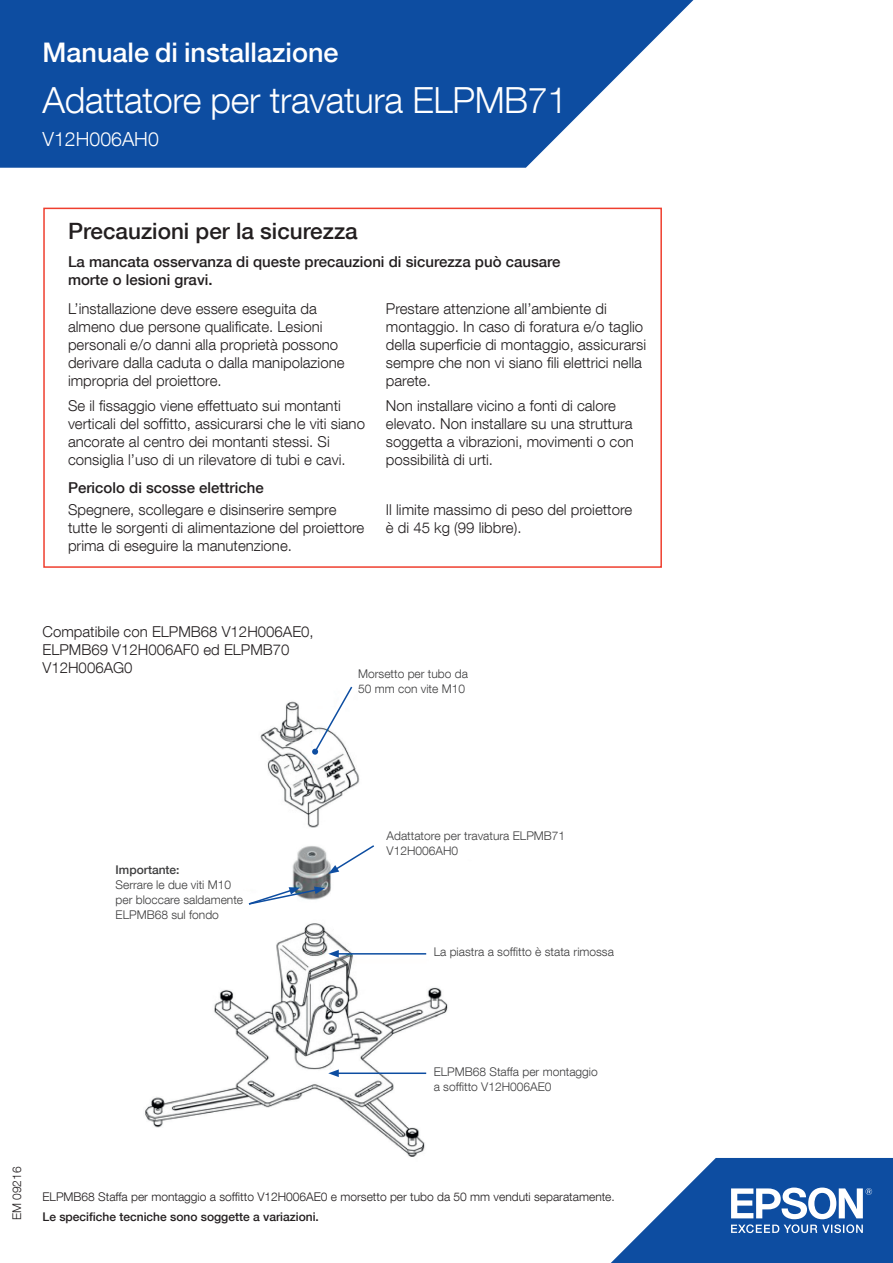
<style>
.page{position:relative;width:893px;height:1263px;background:#fff}
.page>*{position:absolute;margin:0;border:0;box-sizing:border-box;transform-origin:0 0}
.t1{font:300 36px "Helvetica Neue LT Com";letter-spacing:-.01em;color:#fff}
.t2{font:500 27px "Helvetica Neue LT Com";color:#fff}
.t3{font:500 22.5px "Helvetica Neue LT Com";color:#231f20}
.t4{font:300 19.5px "Helvetica Neue LT Com";color:#fff}
.t5{font:300 15px/18px "Helvetica Neue LT Com";color:#231f20}
.t6{font:500 15px/18px "Helvetica Neue LT Com";color:#231f20}
.t7{font:300 12px/15px "Helvetica Neue LT Com";color:#3e3e3f}
.t8{font:300 12px "Helvetica Neue LT Com";color:#231f20}
.t9{font:500 12px "Helvetica Neue LT Com";color:#231f20}
.t10{font:500 12px "Helvetica Neue LT Com";color:#3e3e3f}
</style>
<div class="page">
<svg style="left:611px;top:1158px;width:282px;height:105px"></svg>
<svg style="left:0;top:0;width:694px;height:168px;background:#2d64ad"></svg>
<img style="left:145px;top:701px;width:303px;height:456px">
<div style="left:382px;top:831px;width:231px;height:26px;background:#fff"></div>
<div style="left:429px;top:947px;width:199px;height:32px;background:#fff"></div>
<div style="left:429px;top:1067px;width:199px;height:31px;background:#fff"></div>
<div style="left:111px;top:865px;width:132px;height:96px;background:#fff"></div>
<div style="left:43px;top:125px;width:446px;height:21px;background:#0d4da1"></div>
<svg style="left:312px;top:686px;width:42px;height:69px"></svg>
<hr style="left:336px;top:953px;width:90px;height:1px;background:#0d4da1">
<svg style="left:328px;top:950px;width:11px;height:8px"></svg>
<hr style="left:336px;top:1072px;width:90px;height:2px;background:#0d4da1">
<svg style="left:328px;top:1069px;width:11px;height:8px"></svg>
<svg style="left:328px;top:844px;width:48px;height:30px"></svg>
<svg style="left:247px;top:886px;width:78px;height:20px"></svg>
<div style="left:43px;top:208px;width:619px;height:360px;border:2px solid #ef3e2e"></div>
<p class="t2" style="left:43px;top:36px;width:298px">Manuale di installazione</p>
<p class="t1" style="left:43px;top:78px;width:527px">Adattatore per travatura ELPMB71</p>
<p class="t4" style="left:43px;top:127px;width:118px">V12H006AH0</p>
<p class="t3" style="left:68px;top:217px;width:291px">Precauzioni per la sicurezza</p>
<p class="t6" style="left:68px;top:253px;width:494px">La mancata osservanza di queste precauzioni di sicurezza può causare morte o lesioni gravi.</p>
<p class="t5" style="left:68px;top:300px;width:278px">L’installazione deve essere eseguita da almeno due persone qualificate. Lesioni personali e/o danni alla proprietà possono derivare dalla caduta o dalla manipolazione impropria del proiettore.</p>
<p class="t5" style="left:68px;top:396px;width:298px">Se il fissaggio viene effettuato sui montanti verticali del soffitto, assicurarsi che le viti siano ancorate al centro dei montanti stessi. Si consiglia l’uso di un rilevatore di tubi e cavi.</p>
<p class="t5" style="left:386px;top:300px;width:262px">Prestare attenzione all’ambiente di montaggio. In caso di foratura e/o taglio della superficie di montaggio, assicurarsi sempre che non vi siano fili elettrici nella parete.</p>
<p class="t5" style="left:386px;top:396px;width:249px">Non installare vicino a fonti di calore elevato. Non installare su una struttura soggetta a vibrazioni, movimenti o con possibilità di urti.</p>
<p class="t6" style="left:68px;top:478px;width:197px">Pericolo di scosse elettriche</p>
<p class="t5" style="left:68px;top:500px;width:298px">Spegnere, scollegare e disinserire sempre tutte le sorgenti di alimentazione del proiettore prima di eseguire la manutenzione.</p>
<p class="t5" style="left:386px;top:500px;width:248px">Il limite massimo di peso del proiettore è di 45 kg (99 libbre).</p>
<p class="t5" style="left:43px;top:622px;width:273px">Compatibile con ELPMB68 V12H006AE0,<br>ELPMB69 V12H006AF0 ed ELPMB70<br>V12H006AG0</p>
<p class="t7" style="left:358px;top:666px;width:111px">Morsetto per tubo da<br>50 mm con vite M10</p>
<p class="t10" style="left:116px;top:862px;width:66px">Importante:</p>
<p class="t7" style="left:116px;top:877px;width:129px">Serrare le due viti M10 per bloccare saldamente<br>ELPMB68 sul fondo</p>
<p class="t7" style="left:387px;top:828px;width:180px">Adattatore per travatura ELPMB71</p>
<p class="t7" style="left:387px;top:843px;width:73px">V12H006AH0</p>
<p class="t7" style="left:434px;top:944px;width:182px">La piastra a soffitto è stata rimossa</p>
<p class="t7" style="left:434px;top:1063px;width:166px">ELPMB68 Staffa per montaggio a soffitto V12H006AE0</p>
<p class="t8" style="left:10px;top:1220px;width:55px;rotate:-90deg">EM 09216</p>
<p class="t8" style="left:43px;top:1190px;width:574px">ELPMB68 Staffa per montaggio a soffitto V12H006AE0 e morsetto per tubo da 50 mm venduti separatamente.</p>
<p class="t9" style="left:43px;top:1209px;width:278px">Le specifiche tecniche sono soggette a variazioni.</p>
</div>
